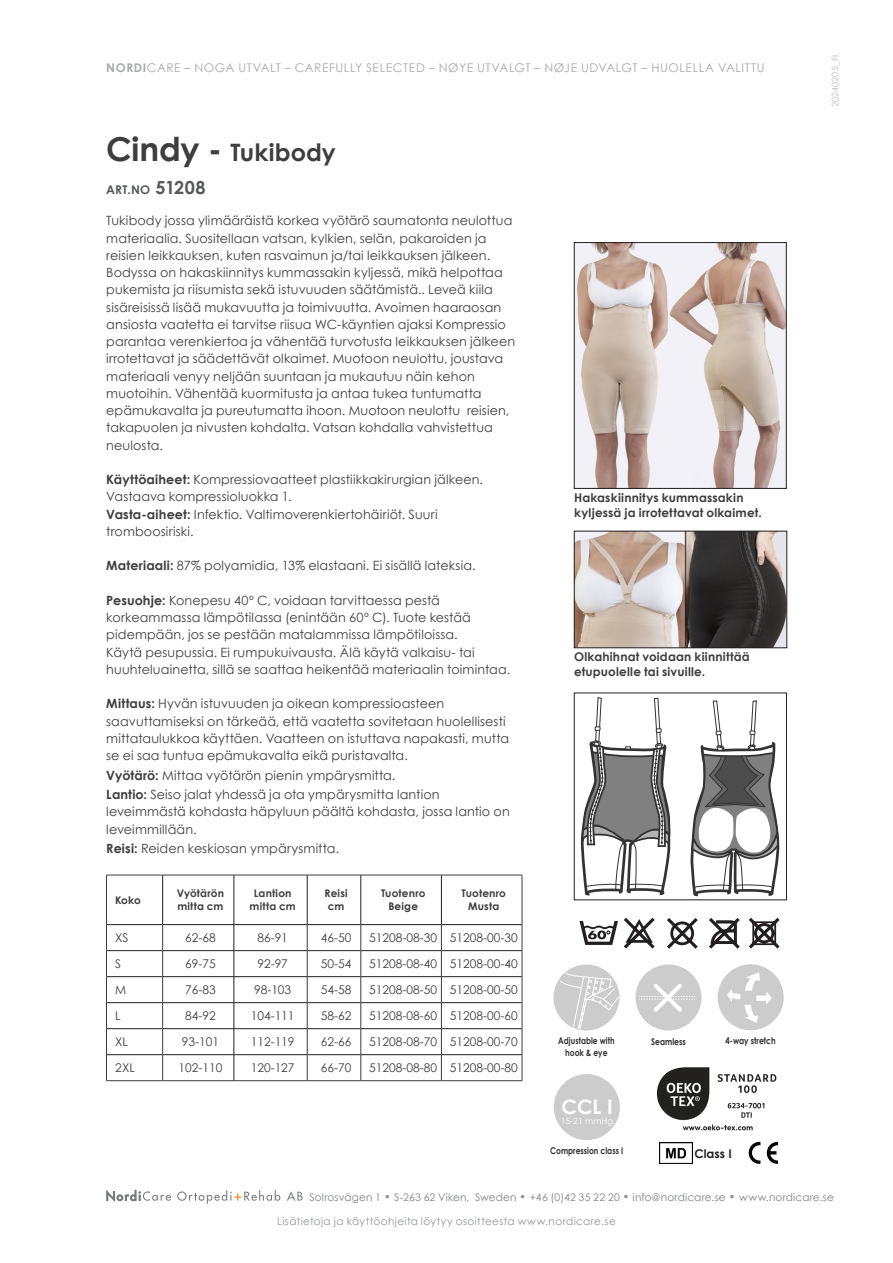
<style>
.page{position:relative;width:893px;height:1263px;background:#fff}
.page>*{position:absolute;margin:0;border:0;box-sizing:border-box;transform-origin:0 0}
.Underrubrik{font:700 24px "Century Gothic";color:#3e3e3f}
.t1{font:700 19.95px "Century Gothic";color:#fff}
.t2{font:12.75px/17.2px "Century Gothic";letter-spacing:.01em;color:#3e3e3f}
.t3{font:12px "Century Gothic";color:#3e3e3f}
.t4{font:700 12px/14.4px "Century Gothic";letter-spacing:.015em;color:#3e3e3f}
.t5{font:12px "Century Gothic";letter-spacing:.045em;color:#a8a9ad}
.t6{font:700 12px "Century Gothic";color:#57585a}
.t7{font:700 12px "Century Gothic";color:#231f20}
.t8{font:10.5px "Century Gothic";letter-spacing:.015em;color:#808285}
.t9{font:700 10.5px/12.6px "Century Gothic";letter-spacing:.015em;color:#3e3e3f;text-align:center}
.t10{font:10.5px "Century Gothic";letter-spacing:.035em;color:#939598}
.t11{font:700 9.3px "Century Gothic";color:rgb(0 0 0/.8);scale:.82 1}
.t12{font:700 9.3px "Century Gothic";color:rgb(0 0 0/.8);scale:.83 1}
.t13{font:9px "Century Gothic";letter-spacing:.005em;color:#bcbdc0}
.t14{font:8.7px "Century Gothic";color:#fff}
.s1{font-weight:700}
.s2{font-size:33px}
.s3{font-size:18px}
.s4{font-weight:700;font-size:12px;color:#939598}
</style>
<div class="page">
<img style="left:576px;top:244px;width:93px;height:243px">
<img style="left:669px;top:242px;width:118px;height:246px">
<svg style="left:624px;top:918px;width:31px;height:30px"></svg>
<svg style="left:667px;top:918px;width:31px;height:31px"></svg>
<svg style="left:709px;top:918px;width:31px;height:31px"></svg>
<svg style="left:749px;top:918px;width:31px;height:30px"></svg>
<svg style="left:580px;top:697px;width:91px;height:199px"></svg>
<svg style="left:690px;top:700px;width:90px;height:197px"></svg>
<div style="left:574px;top:693px;width:213px;height:207px;border:1px solid #231f20"></div>
<img style="left:656px;top:1067px;width:121px;height:64px">
<svg style="left:635px;top:964px;width:67px;height:67px"></svg>
<svg style="left:717px;top:964px;width:67px;height:67px"></svg>
<svg style="left:553px;top:964px;width:67px;height:67px"></svg>
<img style="left:576px;top:533px;width:209px;height:113px">
<div style="left:574px;top:531px;width:111px;height:117px;border:1px solid #231f20"></div>
<div style="left:574px;top:242px;width:212px;height:247px;border:1px solid #231f20"></div>
<svg style="left:579px;top:921px;width:39px;height:24px"></svg>
<svg style="left:767px;top:1142px;width:11px;height:21px"></svg>
<svg style="left:749px;top:1142px;width:11px;height:21px"></svg>
<img style="left:659px;top:1142px;width:33px;height:21px">
<div style="left:685px;top:531px;width:102px;height:117px;border:1px solid #231f20"></div>
<svg style="left:553px;top:1074px;width:67px;height:66px"></svg>
<svg style="left:106px;top:1190px;width:65px;height:12px"></svg>
<svg style="left:177px;top:1190px;width:103px;height:14px"></svg>
<svg style="left:287px;top:1191px;width:16px;height:9px"></svg>
<hr style="left:106px;top:1080px;width:57px;height:1px;background:#3e3e3f">
<hr style="left:163px;top:1080px;width:71px;height:1px;background:#3e3e3f">
<hr style="left:234px;top:1080px;width:73px;height:1px;background:#3e3e3f">
<hr style="left:307px;top:1080px;width:54px;height:1px;background:#3e3e3f">
<hr style="left:361px;top:1080px;width:80px;height:1px;background:#3e3e3f">
<hr style="left:441px;top:1080px;width:81px;height:1px;background:#3e3e3f">
<svg style="left:106px;top:875px;width:417px;height:205px"></svg>
<p class="t5" style="left:106px;top:60px;width:660px"><span class="s1">NORDI</span>CARE – NOGA UTVALT – CAREFULLY SELECTED – NØYE UTVALGT – NØJE UDVALGT – HUOLELLA VALITTU</p>
<p class="Underrubrik" style="left:106px;top:137px;width:231px"><span class="s2">Cindy -</span> Tukibody</p>
<p class="t6" style="left:106px;top:182px;width:101px">ART.NO <span class="s3">51208</span></p>
<p class="t2" style="left:106px;top:212px;width:410px">Tukibody jossa ylimääräistä korkea vyötärö saumatonta neulottua materiaalia. Suositellaan vatsan, kylkien, selän, pakaroiden ja reisien leikkauksen, kuten rasvaimun ja/tai leikkauksen jälkeen.<br>Bodyssa on hakaskiinnitys kummassakin kyljessä, mikä helpottaa pukemista ja riisumista sekä istuvuuden säätämistä.. Leveä kiila sisäreisissä lisää mukavuutta ja toimivuutta. Avoimen haaraosan ansiosta vaatetta ei tarvitse riisua WC-käyntien ajaksi Kompressio parantaa verenkiertoa ja vähentää turvotusta leikkauksen jälkeen irrotettavat ja säädettävät olkaimet. Muotoon neulottu, joustava materiaali venyy neljään suuntaan ja mukautuu näin kehon muotoihin. Vähentää kuormitusta ja antaa tukea tuntumatta epämukavalta ja pureutumatta ihoon. Muotoon neulottu reisien, takapuolen ja nivusten kohdalta. Vatsan kohdalla vahvistettua neulosta.</p>
<p class="t2" style="left:106px;top:471px;width:378px"><span class="s1">Käyttöaiheet:</span> Kompressiovaatteet plastiikkakirurgian jälkeen.<br>Vastaava kompressioluokka 1.</p>
<p class="t2" style="left:106px;top:505px;width:333px"><span class="s1">Vasta-aiheet:</span> Infektio. Valtimoverenkiertohäiriöt. Suuri tromboosiriski.</p>
<p class="t2" style="left:106px;top:557px;width:371px"><span class="s1">Materiaali:</span> 87% polyamidia, 13% elastaani. Ei sisällä lateksia.</p>
<p class="t2" style="left:106px;top:591px;width:405px"><span class="s1">Pesuohje:</span> Konepesu 40º C, voidaan tarvittaessa pestä korkeammassa lämpötilassa (enintään 60º C). Tuote kestää pidempään, jos se pestään matalammissa lämpötiloissa.<br>Käytä pesupussia. Ei rumpukuivausta. Älä käytä valkaisu- tai huuhteluainetta, sillä se saattaa heikentää materiaalin toimintaa.</p>
<p class="t2" style="left:106px;top:695px;width:404px"><span class="s1">Mittaus:</span> Hyvän istuvuuden ja oikean kompressioasteen saavuttamiseksi on tärkeää, että vaatetta sovitetaan huolellisesti mittataulukkoa käyttäen. Vaatteen on istuttava napakasti, mutta se ei saa tuntua epämukavalta eikä puristavalta.</p>
<p class="t2" style="left:106px;top:766px;width:291px"><span class="s1">Vyötärö:</span> Mittaa vyötärön pienin ympärysmitta.</p>
<p class="t2" style="left:106px;top:786px;width:405px"><span class="s1">Lantio:</span> Seiso jalat yhdessä ja ota ympärysmitta lantion leveimmästä kohdasta häpyluun päältä kohdasta, jossa lantio on leveimmillään.</p>
<p class="t2" style="left:106px;top:840px;width:234px"><span class="s1">Reisi:</span> Reiden keskiosan ympärysmitta.</p>
<p class="t9" style="left:115px;top:893px;width:27px">Koko</p>
<p class="t9" style="left:177px;top:887px;width:49px;text-align:left">Vyötärön mitta cm</p>
<p class="t9" style="left:250px;top:887px;width:48px">Lantion mitta cm</p>
<p class="t9" style="left:325px;top:887px;width:25px">Reisi cm</p>
<p class="t9" style="left:381px;top:887px;width:46px">Tuotenro</p>
<p class="t9" style="left:388px;top:900px;width:31px">Beige</p>
<p class="t9" style="left:462px;top:887px;width:46px">Tuotenro</p>
<p class="t9" style="left:468px;top:900px;width:33px">Musta</p>
<p class="t3" style="left:115px;top:930px;width:15px">XS</p>
<p class="t3" style="left:185px;top:930px;width:32px">62-68</p>
<p class="t3" style="left:257px;top:930px;width:32px">86-91</p>
<p class="t3" style="left:321px;top:930px;width:32px">46-50</p>
<p class="t3" style="left:369px;top:930px;width:69px">51208-08-30</p>
<p class="t3" style="left:450px;top:930px;width:69px">51208-00-30</p>
<p class="t3" style="left:115px;top:956px;width:7px">S</p>
<p class="t3" style="left:185px;top:956px;width:32px">69-75</p>
<p class="t3" style="left:257px;top:956px;width:32px">92-97</p>
<p class="t3" style="left:321px;top:956px;width:32px">50-54</p>
<p class="t3" style="left:369px;top:956px;width:69px">51208-08-40</p>
<p class="t3" style="left:450px;top:956px;width:69px">51208-00-40</p>
<p class="t3" style="left:115px;top:982px;width:13px">M</p>
<p class="t3" style="left:185px;top:982px;width:32px">76-83</p>
<p class="t3" style="left:254px;top:982px;width:39px">98-103</p>
<p class="t3" style="left:321px;top:982px;width:32px">54-58</p>
<p class="t3" style="left:369px;top:982px;width:69px">51208-08-50</p>
<p class="t3" style="left:450px;top:982px;width:69px">51208-00-50</p>
<p class="t3" style="left:115px;top:1008px;width:7px">L</p>
<p class="t3" style="left:185px;top:1008px;width:32px">84-92</p>
<p class="t3" style="left:251px;top:1008px;width:45px">104-111</p>
<p class="t3" style="left:321px;top:1008px;width:32px">58-62</p>
<p class="t3" style="left:369px;top:1008px;width:69px">51208-08-60</p>
<p class="t3" style="left:450px;top:1008px;width:69px">51208-00-60</p>
<p class="t3" style="left:115px;top:1034px;width:14px">XL</p>
<p class="t3" style="left:182px;top:1034px;width:39px">93-101</p>
<p class="t3" style="left:251px;top:1034px;width:45px">112-119</p>
<p class="t3" style="left:321px;top:1034px;width:32px">62-66</p>
<p class="t3" style="left:369px;top:1034px;width:69px">51208-08-70</p>
<p class="t3" style="left:450px;top:1034px;width:69px">51208-00-70</p>
<p class="t3" style="left:115px;top:1060px;width:21px">2XL</p>
<p class="t3" style="left:178px;top:1060px;width:45px">102-110</p>
<p class="t3" style="left:251px;top:1060px;width:45px">120-127</p>
<p class="t3" style="left:321px;top:1060px;width:32px">66-70</p>
<p class="t3" style="left:369px;top:1060px;width:69px">51208-08-80</p>
<p class="t3" style="left:450px;top:1060px;width:69px">51208-00-80</p>
<p class="t4" style="left:574px;top:490px;width:189px">Hakaskiinnitys kummassakin kyljessä ja irrotettavat olkaimet.</p>
<p class="t4" style="left:574px;top:649px;width:177px">Olkahihnat voidaan kiinnittää etupuolelle tai sivuille.</p>
<p class="t11" style="left:558px;top:1035px;width:70px">Adjustable with</p>
<p class="t12" style="left:651px;top:1035px;width:43px">Seamless</p>
<p class="t12" style="left:725px;top:1035px;width:62px">4-way stretch</p>
<p class="t11" style="left:565px;top:1046px;width:53px">hook &amp; eye</p>
<h2 class="t1" style="left:561px;top:1094px;width:53px">CCL I</h2>
<p class="t14" style="left:561px;top:1116px;width:54px">15-21 mmHg</p>
<p class="t11" style="left:550px;top:1145px;width:90px">Compression class I</p>
<p class="t7" style="left:694px;top:1146px;width:39px">Class I</p>
<p class="t13" style="left:830px;top:107px;width:53px;rotate:-90deg">20240205_FI</p>
<p class="t8" style="left:310px;top:1190px;width:526px">Solrosvägen 1 <span class="s4">•</span> S-263 62 Viken, Sweden <span class="s4">•</span> +46 (0)42 35 22 20 <span class="s4">•</span> info@nordicare.se <span class="s4">•</span> www.nordicare.se</p>
<p class="t10" style="left:277px;top:1214px;width:340px">Lisätietoja ja käyttöohjeita löytyy osoitteesta www.nordicare.se</p>
</div>
